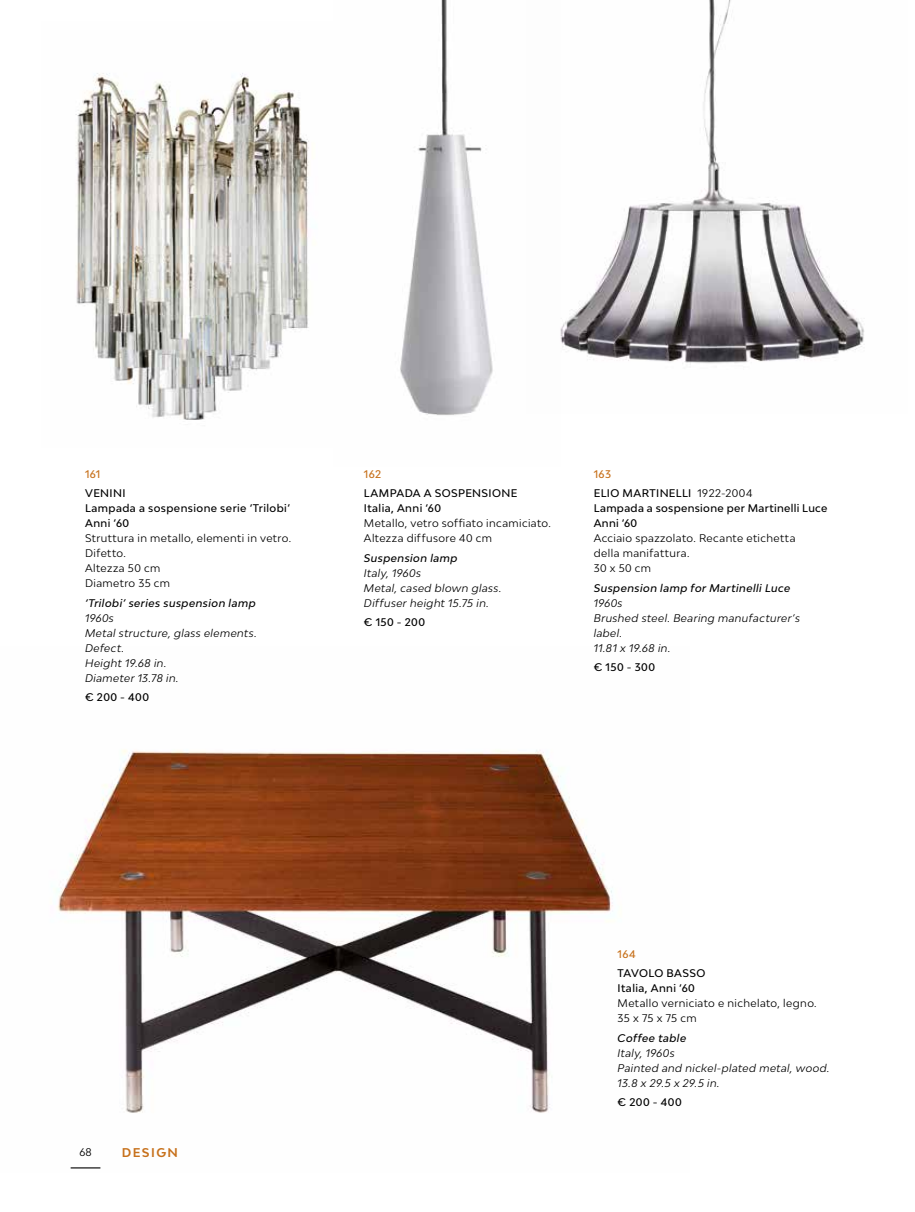
<style>
.page{position:relative;width:915px;height:1212px;background:#fff}
.page>*{position:absolute;margin:0;border:0;box-sizing:border-box;transform-origin:0 0}
.t1{font:700 12px "Bw Modelica";letter-spacing:.12em;color:#c7711c}
.t2{font:italic 10.5px/15px "Bw Modelica";letter-spacing:.04em;color:#000}
.t3{font:10.5px/15px "Bw Modelica";letter-spacing:.035em;color:#000}
.t4{font:500 10.5px/15px "Bw Modelica";letter-spacing:.035em;color:#000}
.t5{font:italic 500 10.5px "Bw Modelica";letter-spacing:.04em;color:#000}
.t6{font:500 10.5px "Bw Modelica";letter-spacing:.03em;color:#c7711c}
.s1{color:#c7711c}
.s2{font-weight:400}
</style>
<div class="page">
<img style="left:75px;top:73px;width:234px;height:347px">
<img style="left:400px;top:0;width:93px;height:415px">
<img style="left:57px;top:750px;width:556px;height:419px">
<img style="left:560px;top:0;width:304px;height:364px">
<svg style="left:71px;top:1167px;width:29px;height:1px"></svg>
<p class="t6" style="left:85px;top:467px;width:17px">161</p>
<p class="t4" style="left:85px;top:486px;width:206px">VENINI<br>Lampada a sospensione serie ‘Trilobi’<br>Anni ‘60</p>
<p class="t3" style="left:85px;top:531px;width:207px">Struttura in metallo, elementi in vetro.<br>Difetto.<br>Altezza 50 cm<br>Diametro 35 cm</p>
<p class="t5" style="left:85px;top:596px;width:172px">‘Trilobi’ series suspension lamp</p>
<p class="t2" style="left:85px;top:610px;width:173px">1960s<br>Metal structure, glass elements.<br>Defect.<br>Height 19.68 in.<br>Diameter 13.78 in.</p>
<p class="t4" style="left:85px;top:689px;width:65px">€ 200 - 400</p>
<p class="t6" style="left:364px;top:467px;width:19px">162</p>
<p class="t4" style="left:364px;top:486px;width:155px">LAMPADA A SOSPENSIONE<br>Italia, Anni ‘60</p>
<p class="t3" style="left:364px;top:516px;width:188px">Metallo, vetro soffiato incamiciato.<br>Altezza diffusore 40 cm</p>
<p class="t5" style="left:364px;top:551px;width:95px">Suspension lamp</p>
<p class="t2" style="left:364px;top:565px;width:139px">Italy, 1960s<br>Metal, cased blown glass.<br>Diffuser height 15.75 in.</p>
<p class="t4" style="left:364px;top:614px;width:63px">€ 150 - 200</p>
<p class="t4" style="left:593px;top:464px;width:160px;line-height:19.2px"><span class="s1">163<br></span>ELIO MARTINELLI <span class="s2">1922-2004</span></p>
<p class="t4" style="left:593px;top:501px;width:235px">Lampada a sospensione per Martinelli Luce<br>Anni ‘60</p>
<p class="t3" style="left:593px;top:531px;width:203px">Acciaio spazzolato. Recante etichetta della manifattura.<br>30 x 50 cm</p>
<p class="t5" style="left:593px;top:581px;width:198px">Suspension lamp for Martinelli Luce</p>
<p class="t2" style="left:593px;top:595px;width:208px">1960s<br>Brushed steel. Bearing manufacturer’s label.<br>11.81 x 19.68 in.</p>
<p class="t4" style="left:593px;top:659px;width:63px">€ 150 - 300</p>
<p class="t3" style="left:79px;top:1145px;width:14px">68</p>
<p class="t1" style="left:122px;top:1144px;width:58px">DESIGN</p>
<p class="t6" style="left:617px;top:947px;width:20px">164</p>
<p class="t4" style="left:617px;top:966px;width:89px">TAVOLO BASSO<br>Italia, Anni ‘60</p>
<p class="t3" style="left:617px;top:996px;width:200px">Metallo verniciato e nichelato, legno.<br>35 x 75 x 75 cm</p>
<p class="t5" style="left:617px;top:1031px;width:70px">Coffee table</p>
<p class="t2" style="left:617px;top:1045px;width:213px">Italy, 1960s<br>Painted and nickel-plated metal, wood.<br>13.8 x 29.5 x 29.5 in.</p>
<p class="t4" style="left:617px;top:1094px;width:65px">€ 200 - 400</p>
</div>
